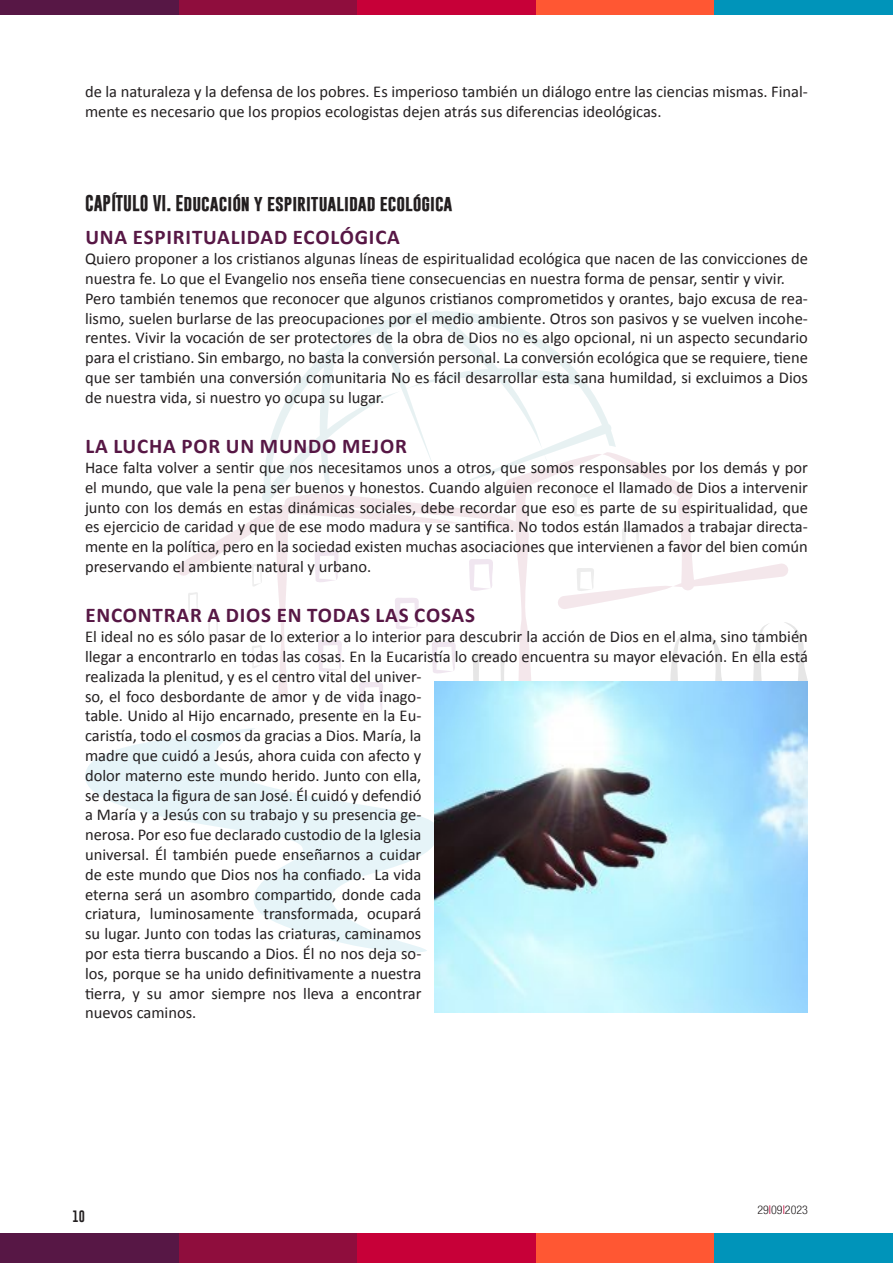
<style>
.page{position:relative;width:893px;height:1263px;background:#fff}
.page>*{position:absolute;margin:0;border:0;box-sizing:border-box;transform-origin:0 0}
.SOTTOTITOLO{font:700 21px "Calibri";letter-spacing:.04em;color:#571745}
.t1{font:16.5px/19.8px "Calibri";color:#231f20}
.TIT_2{font:700 16.5px "Gobold";color:#231f20}
.t2{font:300 condensed 12px "Helvetica Neue";color:#231f20}
.t3{font:12px "Gobold";color:#231f20}
.s1{color:#c70038}
</style>
<div class="page">
<svg style="left:789px;top:623px;width:19px;height:58px"></svg>
<svg style="left:360px;top:698px;width:23px;height:16px"></svg>
<svg style="left:177px;top:454px;width:612px;height:244px"></svg>
<svg style="left:261px;top:310px;width:355px;height:195px"></svg>
<svg style="left:85px;top:728px;width:349px;height:225px"></svg>
<div style="left:179px;top:1234px;width:178px;height:29px;background:#8f0d3d"></div>
<div style="left:179px;top:0;width:178px;height:15px;background:#8f0d3d"></div>
<div style="left:357px;top:1234px;width:179px;height:29px;background:#c70038"></div>
<div style="left:357px;top:0;width:179px;height:15px;background:#c70038"></div>
<div style="left:536px;top:1234px;width:178px;height:29px;background:#ff5733"></div>
<div style="left:536px;top:0;width:178px;height:15px;background:#ff5733"></div>
<div style="left:714px;top:1234px;width:179px;height:29px;background:#0094ba"></div>
<div style="left:714px;top:0;width:179px;height:15px;background:#0094ba"></div>
<div style="left:0;top:1234px;width:179px;height:29px;background:#571745"></div>
<div style="left:0;top:0;width:179px;height:15px;background:#571745"></div>
<img style="left:434px;top:681px;width:374px;height:332px">
<p class="t1" style="left:85px;top:82px;width:724px">de la naturaleza y la defensa de los pobres. Es imperioso también un diálogo entre las ciencias mismas. Final&shy;mente es necesario que los propios ecologistas dejen atrás sus diferencias ideológicas.</p>
<p class="TIT_2" style="left:85px;top:192px;width:369px">CAPÍTULO VI. Educación y espiritualidad ecológica</p>
<p class="SOTTOTITOLO" style="left:85px;top:223px;width:316px">UNA ESPIRITUALIDAD ECOLÓGICA</p>
<p class="t1" style="left:85px;top:248px;width:724px">Quiero proponer a los cristianos algunas líneas de espiritualidad ecológica que nacen de las convicciones de nuestra fe. Lo que el Evangelio nos enseña tiene consecuencias en nuestra forma de pensar, sentir y vivir.</p>
<p class="t1" style="left:85px;top:288px;width:724px;text-align:justify">Pero también tenemos que reconocer que algunos cristianos comprometidos y orantes, bajo excusa de rea&shy;lismo, suelen burlarse de las preocupaciones por el medio ambiente. Otros son pasivos y se vuelven incohe&shy;rentes. Vivir la vocación de ser protectores de la obra de Dios no es algo opcional, ni un aspecto secundario para el cristiano. Sin embargo, no basta la conversión personal. La conversión ecológica que se requiere, tiene que ser también una conversión comunitaria No es fácil desarrollar esta sana humildad, si excluimos a Dios de nuestra vida, si nuestro yo ocupa su lugar.</p>
<p class="SOTTOTITOLO" style="left:85px;top:431px;width:323px">LA LUCHA POR UN MUNDO MEJOR</p>
<p class="t1" style="left:85px;top:457px;width:724px;text-align:justify">Hace falta volver a sentir que nos necesitamos unos a otros, que somos responsables por los demás y por el mundo, que vale la pena ser buenos y honestos. Cuando alguien reconoce el llamado de Dios a intervenir junto con los demás en estas dinámicas sociales, debe recordar que eso es parte de su espiritualidad, que es ejercicio de caridad y que de ese modo madura y se santifica. No todos están llamados a trabajar directa&shy;mente en la política, pero en la sociedad existen muchas asociaciones que intervienen a favor del bien común preservando el ambiente natural y urbano.</p>
<p class="SOTTOTITOLO" style="left:85px;top:601px;width:391px">ENCONTRAR A DIOS EN TODAS LAS COSAS</p>
<p class="t1" style="left:85px;top:626px;width:724px">El ideal no es sólo pasar de lo exterior a lo interior para descubrir la acción de Dios en el alma, sino también llegar a encontrarlo en todas las cosas. En la Eucaristía lo creado encuentra su mayor elevación. En ella está realizada la plenitud, y es el centro vital del univer-<br>so, el foco desbordante de amor y de vida inago-<br>table. Unido al Hijo encarnado, presente en la Eu-<br>caristía, todo el cosmos da gracias a Dios. María, la<br>madre que cuidó a Jesús, ahora cuida con afecto y<br>dolor materno este mundo herido. Junto con ella,<br>se destaca la figura de san José. Él cuidó y defendió<br>a María y a Jesús con su trabajo y su presencia ge-<br>nerosa. Por eso fue declarado custodio de la Iglesia<br>universal. Él también puede enseñarnos a cuidar<br>de este mundo que Dios nos ha confiado. La vida<br>eterna será un asombro compartido, donde cada<br>criatura, luminosamente transformada, ocupará<br>su lugar. Junto con todas las criaturas, caminamos<br>por esta tierra buscando a Dios. Él no nos deja so-<br>los, porque se ha unido definitivamente a nuestra<br>tierra, y su amor siempre nos lleva a encontrar<br>nuevos caminos.</p>
<p class="t3" style="left:73px;top:1209px;width:14px">10</p>
<p class="t2" style="left:757px;top:1202px;width:52px">29<span class="s1">I</span>09<span class="s1">I</span>2023</p>
</div>
